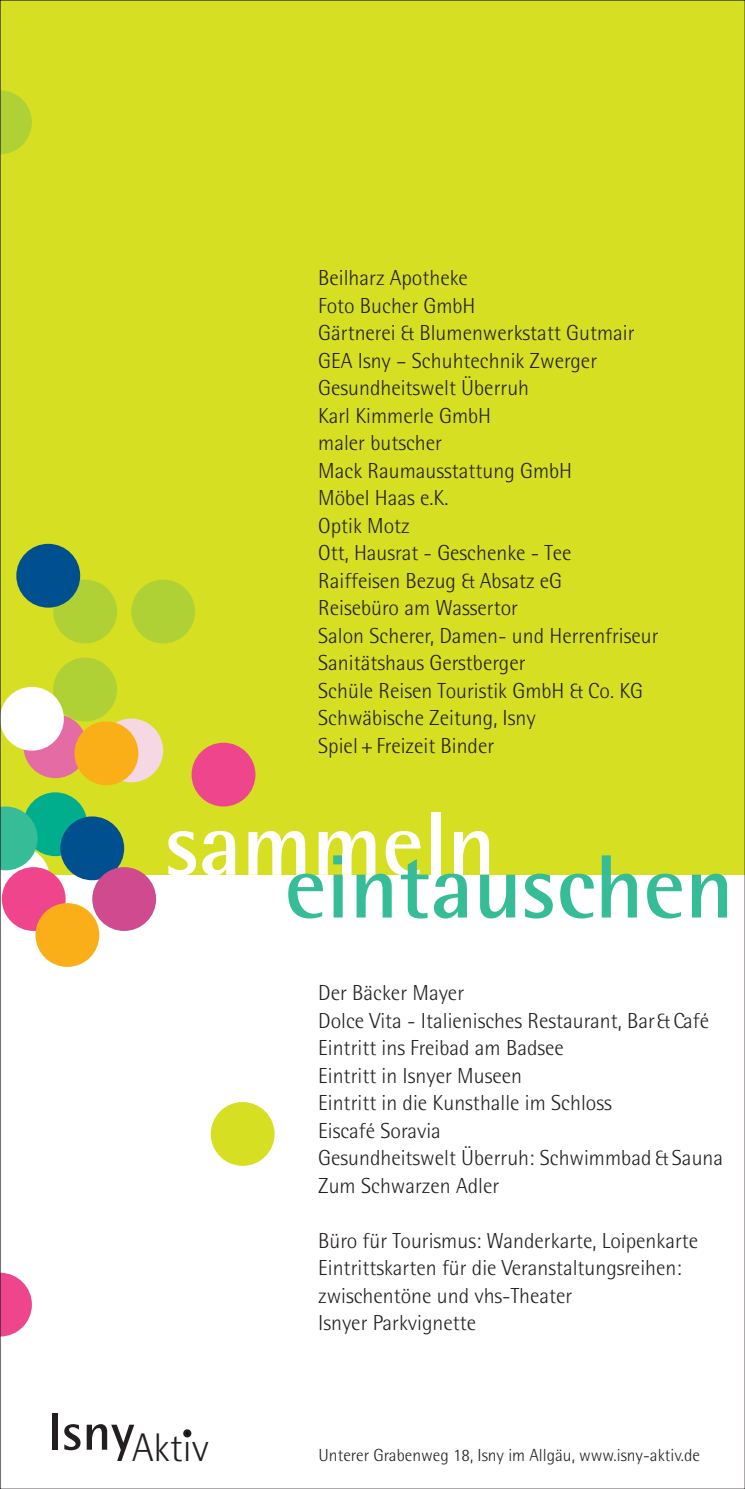
<style>
.page{position:relative;width:745px;height:1489px;background:#fff}
.page>*{position:absolute;margin:0;border:0;box-sizing:border-box;transform-origin:0 0}
.t1{font:700 90px "Rotis Semi Sans Std";color:#36bc96}
.t2{font:700 90px "Rotis Semi Sans Std";color:#fff}
.t3{font:300 40px "Rotis Semi Sans Std";color:#231f20}
.t4{font:300 21.75px/27.5px "Rotis Semi Sans Std";color:#231f20}
.t5{font:300 17.5px "Rotis Semi Sans Std";color:#231f20}
</style>
<div class="page">
<div style="left:0;top:0;width:744px;height:874px;background:#d6df21"></div>
<svg style="left:2px;top:90px;width:30px;height:64px"></svg>
<svg style="left:2px;top:1272px;width:30px;height:64px"></svg>
<div style="left:210px;top:1101px;width:64px;height:64px;background:#d6df21;border-radius:50%"></div>
<div style="left:53px;top:579px;width:64px;height:64px;background:#b0d136;border-radius:50%"></div>
<div style="left:53px;top:657px;width:64px;height:64px;background:#b0d136;border-radius:50%"></div>
<div style="left:131px;top:579px;width:64px;height:64px;background:#b0d136;border-radius:50%"></div>
<div style="left:23px;top:714px;width:64px;height:64px;background:#e56ba4;border-radius:50%"></div>
<div style="left:23px;top:792px;width:64px;height:64px;background:#00ae8e;border-radius:50%"></div>
<div style="left:0;top:686px;width:64px;height:64px;background:#fff;border-radius:50%"></div>
<div style="left:99px;top:718px;width:64px;height:64px;background:#f6d7e4;border-radius:50%"></div>
<div style="left:2px;top:867px;width:64px;height:63px;background:#ee458c;border-radius:50%"></div>
<div style="left:35px;top:903px;width:64px;height:63px;background:#faaf18;border-radius:50%"></div>
<div style="left:191px;top:742px;width:64px;height:64px;background:#ee458c;border-radius:50%"></div>
<svg style="left:2px;top:806px;width:48px;height:104px"></svg>
<div style="left:74px;top:721px;width:64px;height:64px;background:#faaf18;border-radius:50%"></div>
<div style="left:60px;top:816px;width:64px;height:64px;background:#004f8f;border-radius:50%"></div>
<div style="left:92px;top:867px;width:64px;height:63px;background:#d04a8f;border-radius:50%"></div>
<div style="left:16px;top:544px;width:64px;height:63px;background:#004f8f;border-radius:50%"></div>
<div style="left:183px;top:1429px;width:8px;height:8px;border:3px solid #231f20;border-radius:50%"></div>
<hr style="left:342px;top:854px;width:3px;height:20px;background:#fff">
<p class="t4" style="left:318px;top:264px;width:342px">Beilharz Apotheke<br>Foto Bucher GmbH<br>Gärtnerei &amp; Blumenwerkstatt Gutmair<br>GEA Isny – Schuhtechnik Zwerger<br>Gesundheitswelt Überruh<br>Karl Kimmerle GmbH<br>maler butscher<br>Mack Raumausstattung GmbH<br>Möbel Haas e.K.<br>Optik Motz<br>Ott, Hausrat - Geschenke - Tee<br>Raiffeisen Bezug &amp; Absatz eG<br>Reisebüro am Wassertor<br>Salon Scherer, Damen- und Herrenfriseur<br>Sanitätshaus Gerstberger<br>Schüle Reisen Touristik GmbH &amp; Co. KG<br>Schwäbische Zeitung, Isny<br>Spiel + Freizeit Binder</p>
<h1 class="t2" style="left:163px;top:789px;width:333px">sammeln</h1>
<h1 class="t1" style="left:284px;top:831px;width:450px">eintauschen</h1>
<h2 class="t3" style="left:48px;top:1424px;width:162px"><sup>Isny</sup>Aktiv</h2>
<p class="t4" style="left:318px;top:979px;width:406px">Der Bäcker Mayer<br>Dolce Vita - Italienisches Restaurant, Bar &amp; Café<br>Eintritt ins Freibad am Badsee<br>Eintritt in Isnyer Museen<br>Eintritt in die Kunsthalle im Schloss<br>Eiscafé Soravia<br>Gesundheitswelt Überruh: Schwimmbad &amp; Sauna<br>Zum Schwarzen Adler</p>
<p class="t4" style="left:318px;top:1226px;width:381px">Büro für Tourismus: Wanderkarte, Loipenkarte Eintrittskarten für die Veranstaltungsreihen: zwischentöne und vhs-Theater<br>Isnyer Parkvignette</p>
<p class="t5" style="left:318px;top:1444px;width:383px">Unterer Grabenweg 18, Isny im Allgäu, www.isny-aktiv.de</p>
</div>
